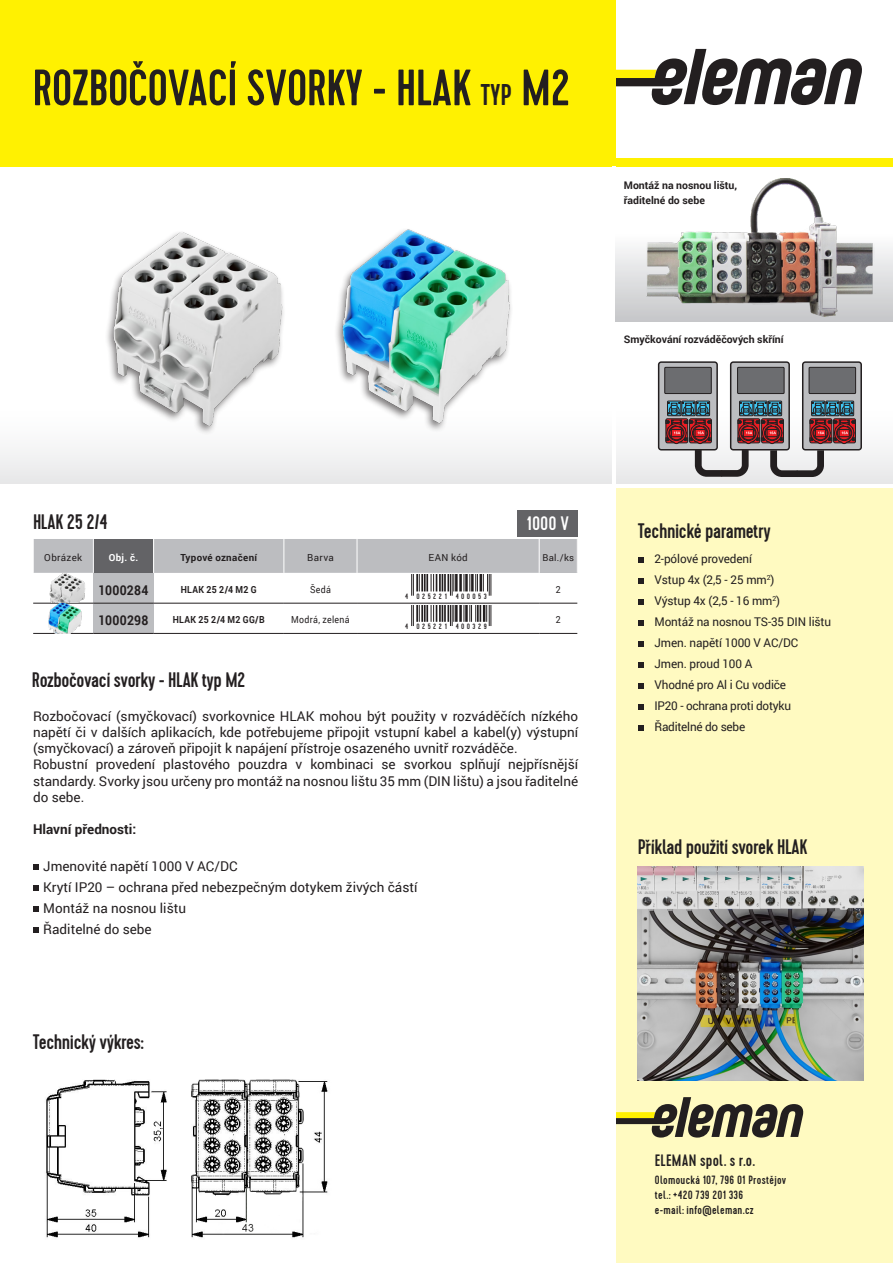
<style>
.page{position:relative;width:893px;height:1263px;background:#fff}
.page>*{position:absolute;margin:0;border:0;box-sizing:border-box;transform-origin:0 0}
.t1{font:500 51px "Cervo";letter-spacing:-.01em;color:#231f20}
.t2{font:500 21px "Cervo";letter-spacing:-.02em;color:#231f20}
.t3{font:500 19.5px "Cervo";color:#fff}
.popis_vzduch{font:500 16.5px "Cervo";letter-spacing:.015em;color:#231f20}
.t4{font:13.5px/16.2px "Roboto";color:#231f20;text-align:justify}
.t5{font:700 13.5px "Roboto";color:#231f20}
.t6{font:700 13.5px "Roboto";letter-spacing:.025em;color:#231f20;scale:.9 1}
.t7{font:700 13.5px "Roboto";letter-spacing:.02em;color:#231f20;scale:.9 1}
.Styl_odstavce1{font:12px "Roboto";letter-spacing:-.01em;color:#231f20}
.popis_vzduch-2{font:500 12px "Cervo";letter-spacing:.025em;color:#231f20}
.t8{font:700 10.5px "Roboto";color:#231f20}
.t9{font:700 9.75px "Roboto";letter-spacing:.035em;color:#231f20;scale:.9 1}
.t10{font:9.75px "Roboto";letter-spacing:.035em;color:#231f20}
.t11{font:9.75px "Roboto";letter-spacing:.035em;color:#231f20;scale:.9 1}
.t12{font:700 9.75px "Roboto";letter-spacing:.035em;color:#231f20}
.t13{font:700 9.75px "Roboto";color:#fff}
.t14{font:9.45px "Roboto";color:#231f20}
.t15{font:500 7.8px "Cervo";letter-spacing:.32em;color:#231f20}
.s1{font-size:30px}
</style>
<div class="page">
<img style="left:107px;top:232px;width:177px;height:123px">
<svg style="left:615px;top:49px;width:247px;height:56px"></svg>
<div style="left:615px;top:487px;width:278px;height:776px;background:#fffac1"></div>
<div style="left:0;top:0;width:615px;height:167px;background:#fff101"></div>
<svg style="left:0;top:355px;width:893px;height:129px"></svg>
<svg style="left:615px;top:1097px;width:189px;height:40px"></svg>
<div style="left:0;top:158px;width:893px;height:9px;background:#fff101"></div>
<hr style="left:612px;top:167px;width:3px;height:1096px;background:#fff">
<hr style="left:0;top:484px;width:893px;height:4px;background:#fff">
<svg style="left:638px;top:557px;width:5px;height:5px"></svg>
<svg style="left:638px;top:578px;width:5px;height:5px"></svg>
<svg style="left:638px;top:599px;width:5px;height:5px"></svg>
<svg style="left:638px;top:620px;width:5px;height:5px"></svg>
<svg style="left:638px;top:641px;width:5px;height:5px"></svg>
<svg style="left:638px;top:662px;width:5px;height:5px"></svg>
<svg style="left:638px;top:683px;width:5px;height:5px"></svg>
<svg style="left:638px;top:704px;width:5px;height:5px"></svg>
<svg style="left:638px;top:725px;width:5px;height:5px"></svg>
<div style="left:517px;top:510px;width:61px;height:26px;background:#636366"></div>
<div style="left:539px;top:539px;width:38px;height:34px;background:#bcbdc0"></div>
<hr style="left:539px;top:603px;width:38px;height:1px;background:#231f20">
<hr style="left:33px;top:633px;width:60px;height:1px;background:#231f20">
<hr style="left:93px;top:633px;width:61px;height:1px;background:#231f20">
<hr style="left:154px;top:633px;width:130px;height:1px;background:#231f20">
<hr style="left:284px;top:633px;width:73px;height:1px;background:#231f20">
<hr style="left:357px;top:633px;width:182px;height:1px;background:#231f20">
<hr style="left:539px;top:633px;width:38px;height:1px;background:#231f20">
<hr style="left:539px;top:539px;width:1px;height:34px;background:#fff">
<svg style="left:33px;top:864px;width:5px;height:5px"></svg>
<svg style="left:33px;top:885px;width:5px;height:5px"></svg>
<svg style="left:33px;top:906px;width:5px;height:5px"></svg>
<svg style="left:33px;top:927px;width:5px;height:5px"></svg>
<svg style="left:33px;top:539px;width:506px;height:94px"></svg>
<img style="left:615px;top:178px;width:278px;height:144px">
<img style="left:638px;top:866px;width:225px;height:215px">
<div style="left:659px;top:362px;width:58px;height:88px;background:#bcbdc0;border-radius:3px"></div>
<div style="left:658px;top:361px;width:60px;height:89px;border:2px solid #231f20;border-radius:3px"></div>
<div style="left:667px;top:401px;width:14px;height:15px;border:1px solid #231f20"></div>
<div style="left:682px;top:401px;width:13px;height:15px;border:1px solid #231f20"></div>
<div style="left:696px;top:401px;width:14px;height:15px;border:1px solid #231f20"></div>
<svg style="left:666px;top:402px;width:45px;height:42px;background:#69444c"></svg>
<div style="left:731px;top:362px;width:58px;height:88px;background:#bcbdc0;border-radius:3px"></div>
<div style="left:730px;top:361px;width:60px;height:89px;border:2px solid #231f20;border-radius:3px"></div>
<div style="left:739px;top:401px;width:14px;height:15px;border:1px solid #231f20"></div>
<div style="left:754px;top:401px;width:13px;height:15px;border:1px solid #231f20"></div>
<div style="left:768px;top:401px;width:14px;height:15px;border:1px solid #231f20"></div>
<svg style="left:738px;top:402px;width:45px;height:42px;background:#69444c"></svg>
<div style="left:803px;top:362px;width:58px;height:88px;background:#bcbdc0;border-radius:3px"></div>
<div style="left:802px;top:361px;width:60px;height:89px;border:2px solid #231f20;border-radius:3px"></div>
<div style="left:833px;top:419px;width:23px;height:24px;border:1px solid #231f20;border-radius:2px"></div>
<div style="left:811px;top:401px;width:14px;height:15px;border:1px solid #231f20"></div>
<div style="left:826px;top:401px;width:13px;height:15px;border:1px solid #231f20"></div>
<div style="left:840px;top:401px;width:14px;height:15px;border:1px solid #231f20"></div>
<svg style="left:810px;top:402px;width:45px;height:42px;background:#69444c"></svg>
<svg style="left:695px;top:450px;width:54px;height:27px"></svg>
<svg style="left:770px;top:450px;width:54px;height:27px"></svg>
<div style="left:665px;top:367px;width:46px;height:27px;background:#6c6d70"></div>
<div style="left:665px;top:367px;width:46px;height:27px;border:1px solid #231f20"></div>
<div style="left:737px;top:367px;width:47px;height:27px;background:#6c6d70"></div>
<div style="left:737px;top:367px;width:47px;height:27px;border:1px solid #231f20"></div>
<div style="left:809px;top:367px;width:47px;height:27px;background:#6c6d70"></div>
<div style="left:809px;top:367px;width:47px;height:27px;border:1px solid #231f20"></div>
<img style="left:294px;top:229px;width:265px;height:219px">
<img style="left:46px;top:1079px;width:282px;height:159px">
<p class="t1" style="left:32px;top:58px;width:540px">ROZBOČOVACÍ SVORKY - HLAK <span class="s1">TYP</span> M2</p>
<p class="t8" style="left:624px;top:178px;width:115px">Montáž na nosnou lištu,</p>
<p class="t8" style="left:624px;top:193px;width:83px">řaditelné do sebe</p>
<p class="t8" style="left:624px;top:332px;width:161px">Smyčkování rozváděčových skříní</p>
<p class="t2" style="left:33px;top:510px;width:76px">HLAK 25 2/4</p>
<p class="t3" style="left:526px;top:512px;width:44px">1000 V</p>
<p class="t10" style="left:44px;top:551px;width:39px">Obrázek</p>
<p class="t13" style="left:109px;top:551px;width:31px">Obj. č.</p>
<p class="t12" style="left:180px;top:551px;width:78px">Typové označení</p>
<p class="t10" style="left:307px;top:551px;width:28px">Barva</p>
<p class="t10" style="left:428px;top:551px;width:41px">EAN kód</p>
<p class="t14" style="left:542px;top:551px;width:33px">Bal./ks</p>
<p class="t6" style="left:98px;top:581px;width:57px">1000284</p>
<p class="t9" style="left:181px;top:583px;width:86px">HLAK 25 2/4 M2 G</p>
<p class="t11" style="left:310px;top:583px;width:25px">Šedá</p>
<p class="t11" style="left:556px;top:583px;width:7px">2</p>
<p class="t7" style="left:99px;top:611px;width:57px">1000298</p>
<p class="t9" style="left:173px;top:613px;width:104px">HLAK 25 2/4 M2 GG/B</p>
<p class="t11" style="left:291px;top:613px;width:66px">Modrá, zelená</p>
<p class="t11" style="left:556px;top:613px;width:7px">2</p>
<p class="t15" style="left:405px;top:592px;width:83px">4 025221 400053</p>
<p class="t15" style="left:405px;top:622px;width:83px">4 025221 400329</p>
<p class="t2" style="left:32px;top:667px;width:215px">Rozbočovací svorky - HLAK typ M2</p>
<p class="t4" style="left:33px;top:707px;width:547px">Rozbočovací (smyčkovací) svorkovnice HLAK mohou být použity v rozváděčích nízkého napětí či v dalších aplikacích, kde potřebujeme připojit vstupní kabel a kabel(y) výstupní (smyčkovací) a zároveň připojit k napájení přístroje osazeného uvnitř rozváděče.</p>
<p class="t4" style="left:33px;top:756px;width:547px">Robustní provedení plastového pouzdra v kombinaci se svorkou splňují nejpřísnější standardy. Svorky jsou určeny pro montáž na nosnou lištu 35 mm (DIN lištu) a jsou řaditelné do sebe.</p>
<p class="t5" style="left:33px;top:820px;width:105px">Hlavní přednosti:</p>
<p class="t4" style="left:43px;top:858px;width:196px">Jmenovité napětí 1000 V AC/DC</p>
<p class="t4" style="left:43px;top:879px;width:376px">Krytí IP20 – ochrana před nebezpečným dotykem živých částí</p>
<p class="t4" style="left:43px;top:900px;width:144px">Montáž na nosnou lištu</p>
<p class="t4" style="left:43px;top:921px;width:110px">Řaditelné do sebe</p>
<p class="t2" style="left:33px;top:1029px;width:112px">Technický výkres:</p>
<p class="t2" style="left:638px;top:519px;width:135px">Technické parametry</p>
<p class="Styl_odstavce1" style="left:654px;top:551px;width:99px">2-pólové provedení</p>
<p class="Styl_odstavce1" style="left:654px;top:572px;width:121px">Vstup 4x (2,5 - 25 mm<sup>2</sup>)</p>
<p class="Styl_odstavce1" style="left:654px;top:593px;width:127px">Výstup 4x (2,5 - 16 mm<sup>2</sup>)</p>
<p class="Styl_odstavce1" style="left:654px;top:614px;width:178px">Montáž na nosnou TS-35 DIN lištu</p>
<p class="Styl_odstavce1" style="left:654px;top:635px;width:145px">Jmen. napětí 1000 V AC/DC</p>
<p class="Styl_odstavce1" style="left:654px;top:656px;width:99px">Jmen. proud 100 A</p>
<p class="Styl_odstavce1" style="left:654px;top:677px;width:133px">Vhodné pro Al i Cu vodiče</p>
<p class="Styl_odstavce1" style="left:654px;top:698px;width:138px">IP20 - ochrana proti dotyku</p>
<p class="Styl_odstavce1" style="left:654px;top:719px;width:92px">Řaditelné do sebe</p>
<p class="t2" style="left:638px;top:834px;width:171px">Příklad použití svorek HLAK</p>
<p class="popis_vzduch" style="left:655px;top:1150px;width:102px">ELEMAN spol. s r.o.</p>
<p class="popis_vzduch-2" style="left:655px;top:1172px;width:133px">Olomoucká 107, 796 01 Prostějov</p>
<p class="popis_vzduch-2" style="left:655px;top:1187px;width:90px">tel.: +420 739 201 336</p>
<p class="popis_vzduch-2" style="left:655px;top:1202px;width:100px">e-mail: info@eleman.cz</p>
</div>
